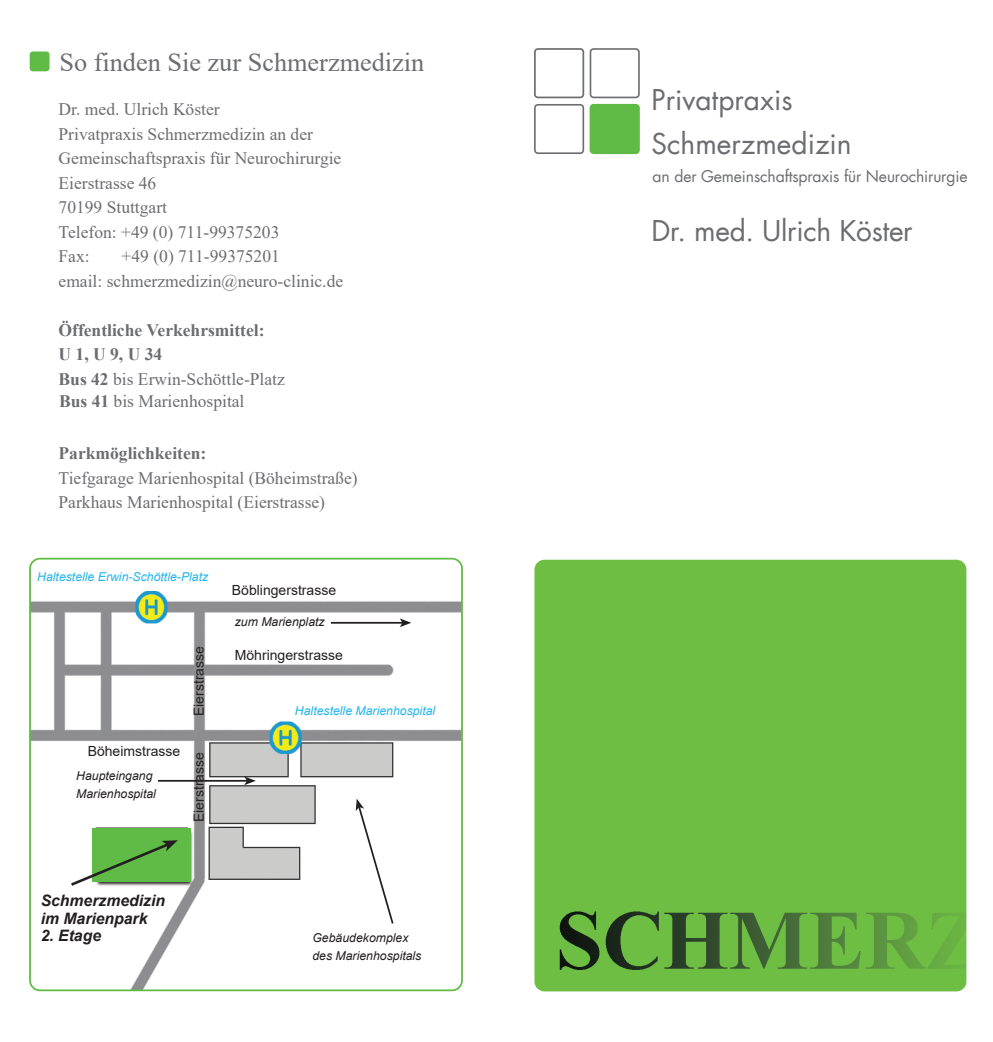
<style>
.page{position:relative;width:993px;height:1042px;background:#fff}
.page>*{position:absolute;margin:0;border:0;box-sizing:border-box;transform-origin:0 0}
.t1{font:28px/43.8px "Futura LT";color:#6c6d70}
.t2{font:26.25px "Times New Roman";color:#6c6d70}
.t3{font:17.5px/24.5px "Times New Roman";color:#6c6d70}
.t4{font:700 17.5px/24.5px "Times New Roman";color:#6c6d70}
.t5{font:15.75px "Futura LT";letter-spacing:-.01em;color:#6c6d70}
.t6{font:italic 700 15.75px/17.5px "Arial";color:#231f20}
.t7{font:14px "Arial";color:#231f20}
.t8{font:italic 12.25px/17.5px "Arial";color:#231f20}
.t9{font:italic 12.25px "Arial";color:#26b5e9}
.s1{font-weight:400}
.s2{font-weight:700}
</style>
<div class="page">
<div style="left:534px;top:48px;width:50px;height:50px;border:2px solid #6c6d70;border-radius:3px"></div>
<div style="left:534px;top:104px;width:50px;height:50px;border:2px solid #6c6d70;border-radius:3px"></div>
<div style="left:589px;top:48px;width:50px;height:50px;border:2px solid #6c6d70;border-radius:3px"></div>
<div style="left:590px;top:105px;width:48px;height:48px;background:#60bb46;border-radius:3px"></div>
<div style="left:589px;top:104px;width:50px;height:50px;border:2px solid #60bb46;border-radius:3px"></div>
<div style="left:30px;top:51px;width:20px;height:20px;background:#60bb46;border-radius:3px"></div>
<div style="left:534px;top:560px;width:432px;height:431px;background:#6fbe44"></div>
<img style="left:30px;top:591px;width:431px;height:399px">
<div style="left:92px;top:828px;width:99px;height:54px;background:#60bb46"></div>
<div style="left:29px;top:558px;width:433px;height:433px;border:2px solid #60bb46;border-radius:10px"></div>
<svg style="left:399px;top:618px;width:12px;height:9px"></svg>
<hr style="left:332px;top:622px;width:70px;height:2px;background:#231f20">
<svg style="left:244px;top:776px;width:12px;height:9px"></svg>
<hr style="left:159px;top:780px;width:88px;height:1px;background:#231f20">
<svg style="left:355px;top:798px;width:39px;height:127px"></svg>
<svg style="left:69px;top:840px;width:109px;height:47px"></svg>
<h2 class="t2" style="left:59px;top:43px;width:366px">So finden Sie zur Schmerzmedizin</h2>
<p class="t3" style="left:59px;top:96px;width:284px">Dr. med. Ulrich Köster<br>Privatpraxis Schmerzmedizin an der<br>Gemeinschaftspraxis für Neurochirurgie<br>Eierstrasse 46<br>70199 Stuttgart<br>Telefon: +49 (0) 711-99375203<br>Fax:</p>
<p class="t3" style="left:59px;top:243px;width:286px;text-align:center">+49 (0) 711-99375201<br>email: schmerzmedizin@neuro-clinic.de</p>
<p class="t4" style="left:59px;top:317px;width:228px">Öffentliche Verkehrsmittel:<br>U 1, U 9, U 34<br>Bus 42 <span class="s1">bis Erwin-Schöttle-Platz</span></p>
<p class="t3" style="left:59px;top:388px;width:187px"><span class="s2">Bus 41</span> bis Marienhospital</p>
<p class="t4" style="left:59px;top:440px;width:149px">Parkmöglichkeiten:</p>
<p class="t3" style="left:59px;top:465px;width:300px">Tiefgarage Marienhospital (Böheimstraße)<br>Parkhaus Marienhospital (Eierstrasse)</p>
<p class="t9" style="left:37px;top:569px;width:172px">Haltestelle Erwin-Schöttle-Platz</p>
<p class="t7" style="left:88px;top:742px;width:94px">Böheimstrasse</p>
<p class="t8" style="left:76px;top:767px;width:81px">Haupteingang<br>Marienhospital</p>
<p class="t7" style="left:189px;top:716px;width:72px;rotate:-90deg">Eierstrasse</p>
<p class="t7" style="left:189px;top:822px;width:72px;rotate:-90deg">Eierstrasse</p>
<p class="t7" style="left:232px;top:580px;width:106px">Böblingerstrasse</p>
<p class="t8" style="left:235px;top:613px;width:91px">zum Marienplatz</p>
<p class="t7" style="left:235px;top:645px;width:110px">Möhringerstrasse</p>
<p class="t9" style="left:295px;top:702px;width:142px">Haltestelle Marienhospital</p>
<p class="t6" style="left:41px;top:892px;width:126px">Schmerzmedizin im Marienpark</p>
<p class="t6" style="left:41px;top:927px;width:62px">2. Etage</p>
<p class="t8" style="left:312px;top:929px;width:110px">Gebäudekomplex des Marienhospitals</p>
<h1 class="t1" style="left:651px;top:79px;width:201px">Privatpraxis<br>Schmerzmedizin</h1>
<p class="t5" style="left:652px;top:167px;width:316px">an der Gemeinschaftspraxis für Neurochirurgie</p>
<h1 class="t1" style="left:651px;top:209px;width:263px">Dr. med. Ulrich Köster</h1>
</div>
